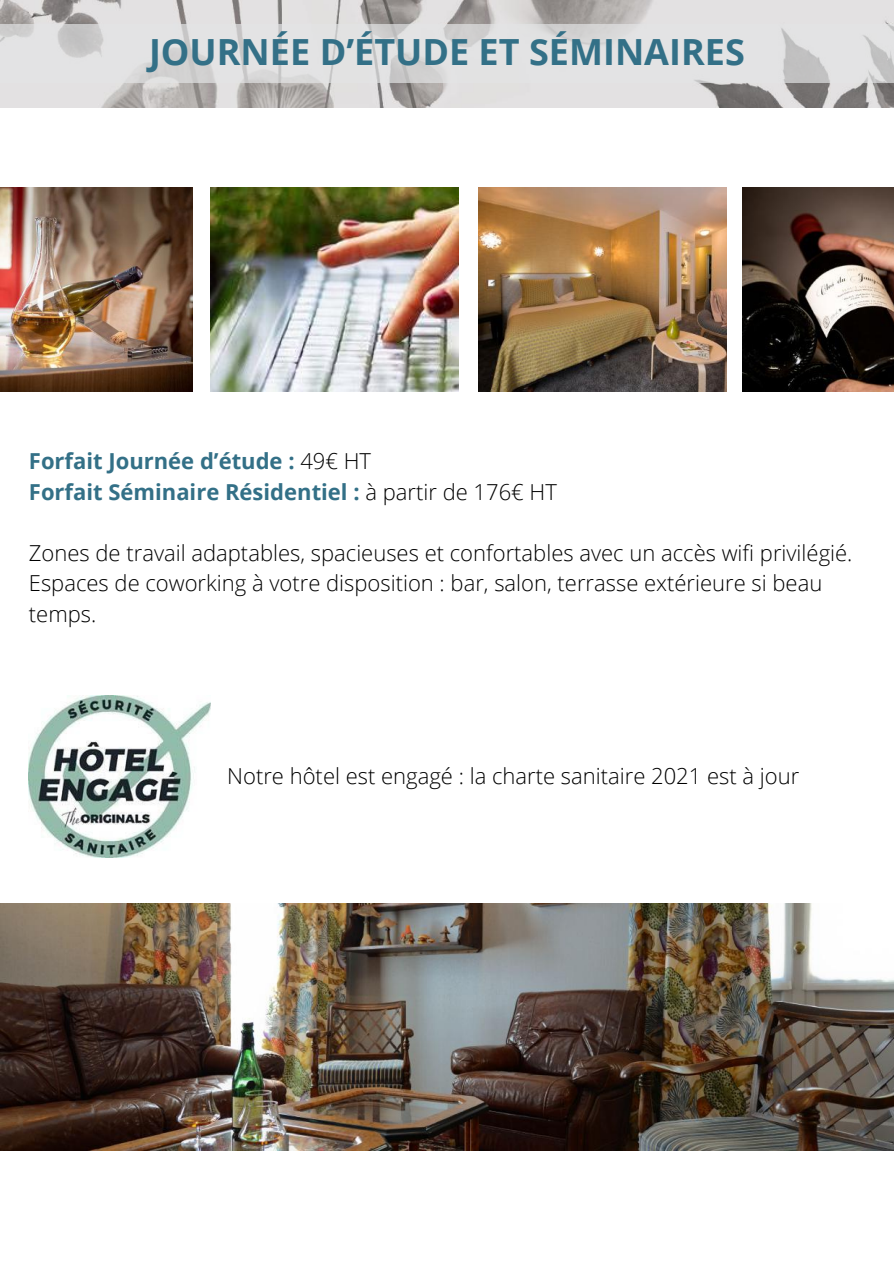
<style>
.page{position:relative;width:894px;height:1264px;background:#fff}
.page>*{position:absolute;margin:0;border:0;box-sizing:border-box;transform-origin:0 0}
.t1{font:700 36px "Open Sans";color:#337087}
.t2{font:300 22.05px/30.5px "Open Sans";color:#000}
.t3{font:700 22.05px/30.5px "Open Sans";color:#337087}
.s1{font-weight:300;color:#000}
</style>
<div class="page">
<img style="left:0;top:0;width:893px;height:107px">
<img style="left:0;top:187px;width:192px;height:204px">
<img style="left:478px;top:187px;width:248px;height:204px">
<img style="left:211px;top:187px;width:247px;height:204px">
<img style="left:742px;top:187px;width:151px;height:204px">
<svg style="left:0;top:24px;width:893px;height:59px;background:#ddddde"></svg>
<img style="left:0;top:903px;width:893px;height:247px">
<img style="left:29px;top:695px;width:181px;height:162px">
<h1 class="t1" style="left:149px;top:27px;width:597px">JOURNÉE D’ÉTUDE ET SÉMINAIRES</h1>
<p class="t3" style="left:29px;top:445px;width:529px">Forfait Journée d’étude : <span class="s1">49€ HT<br></span>Forfait Séminaire Résidentiel : <span class="s1">à partir de 176€ HT</span></p>
<p class="t2" style="left:29px;top:537px;width:824px">Zones de travail adaptables, spacieuses et confortables avec un accès wifi privilégié.<br>Espaces de coworking à votre disposition : bar, salon, terrasse extérieure si beau temps.</p>
<p class="t2" style="left:227px;top:760px;width:573px">Notre hôtel est engagé : la charte sanitaire 2021 est à jour</p>
</div>
